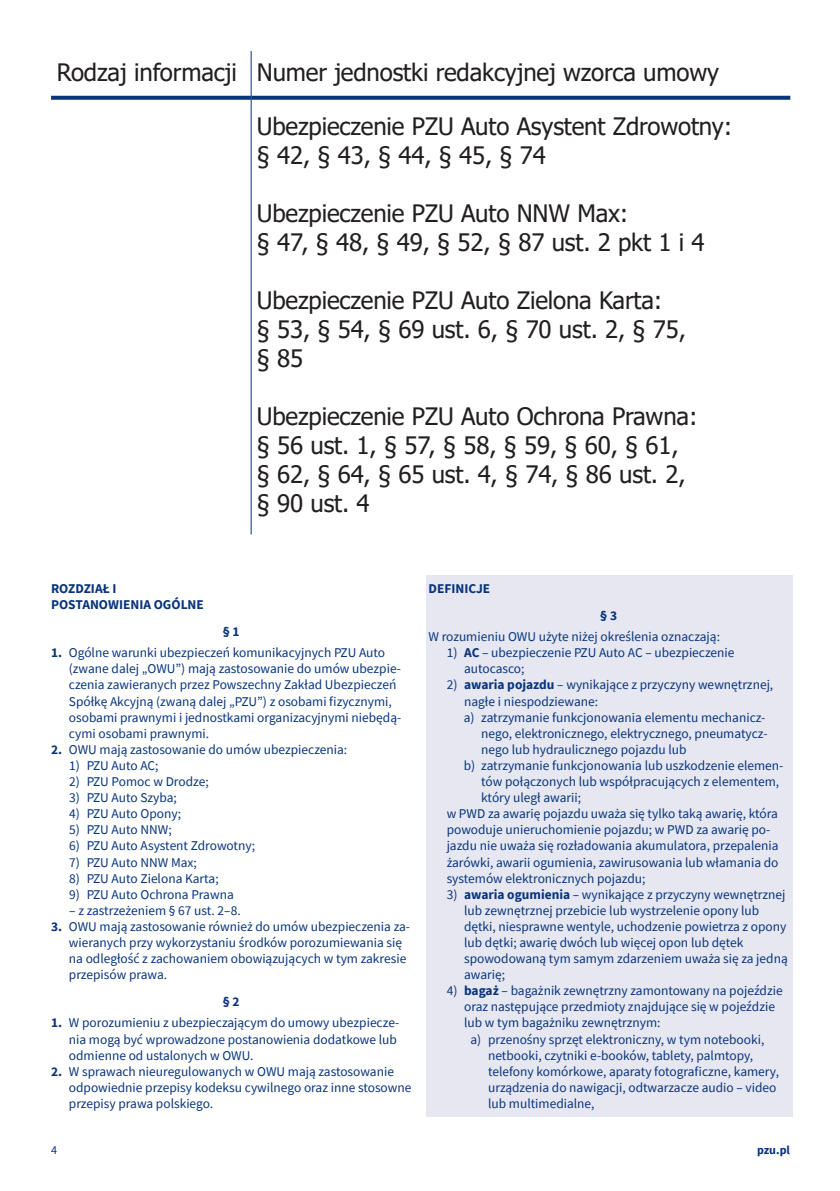
<style>
.page{position:relative;width:840px;height:1191px;background:#fff}
.page>*{position:absolute;margin:0;border:0;box-sizing:border-box;transform-origin:0 0}
.t1{font:24px/29px "Tahoma";letter-spacing:-.005em;color:#231f20}
.t2{font:13.4px/16px "Source Sans Pro";color:#08347b}
.t3{font:700 13.4px/16px "Source Sans Pro";color:#08347b}
.t4{font:700 12px "Source Sans Pro";color:#08347b}
.t5{font:12px "Source Sans Pro";color:#08347b}
.s1{font-weight:700}
</style>
<div class="page">
<div style="left:426px;top:574px;width:366px;height:542px;background:#e6e7f1"></div>
<svg style="left:51px;top:96px;width:200px;height:4px"></svg>
<svg style="left:252px;top:96px;width:537px;height:4px;background:#164082"></svg>
<hr style="left:251px;top:51px;width:1px;height:47px;background:#08347b">
<hr style="left:251px;top:98px;width:1px;height:436px;background:#08347b">
<h1 class="t1" style="left:57px;top:59px;width:663px">Rodzaj informacji Numer jednostki redakcyjnej wzorca umowy</h1>
<h1 class="t1" style="left:257px;top:113px;width:476px">Ubezpieczenie PZU Auto Asystent Zdrowotny: § 42, § 43, § 44, § 45, § 74</h1>
<h1 class="t1" style="left:257px;top:200px;width:449px">Ubezpieczenie PZU Auto NNW Max:<br>§ 47, § 48, § 49, § 52, § 87 ust. 2 pkt 1 i 4</h1>
<h1 class="t1" style="left:257px;top:287px;width:430px">Ubezpieczenie PZU Auto Zielona Karta:<br>§ 53, § 54, § 69 ust. 6, § 70 ust. 2, § 75, § 85</h1>
<h1 class="t1" style="left:257px;top:403px;width:442px">Ubezpieczenie PZU Auto Ochrona Prawna: § 56 ust. 1, § 57, § 58, § 59, § 60, § 61, § 62, § 64, § 65 ust. 4, § 74, § 86 ust. 2, § 90 ust. 4</h1>
<p class="t3" style="left:51px;top:580px;width:154px">ROZDZIAŁ I<br>POSTANOWIENIA OGÓLNE</p>
<p class="t3" style="left:223px;top:623px;width:18px">§1</p>
<p class="t2" style="left:69px;top:645px;width:334px;text-indent:-18px"><span class="s1">1.</span> Ogólne warunki ubezpieczeń komunikacyjnych PZU Auto (zwane dalej „OWU”) mają zastosowanie do umów ubezpie&shy;czenia zawieranych przez Powszechny Zakład Ubezpieczeń Spółkę Akcyjną (zwaną dalej „PZU”) z osobami fizycznymi, osobami prawnymi i jednostkami organizacyjnymi niebędą&shy;cymi osobami prawnymi.</p>
<p class="t2" style="left:51px;top:741px;width:297px"><span class="s1">2.</span> OWU mają zastosowanie do umów ubezpieczenia:</p>
<p class="t2" style="left:69px;top:757px;width:91px">1) PZU Auto AC;</p>
<p class="t2" style="left:69px;top:773px;width:141px">2) PZU Pomoc w Drodze;</p>
<p class="t2" style="left:69px;top:789px;width:109px">3) PZU Auto Szyba;</p>
<p class="t2" style="left:69px;top:805px;width:113px">4) PZU Auto Opony;</p>
<p class="t2" style="left:69px;top:822px;width:104px">5) PZU Auto NNW;</p>
<p class="t2" style="left:69px;top:838px;width:187px">6) PZU Auto Asystent Zdrowotny;</p>
<p class="t2" style="left:69px;top:854px;width:129px">7) PZU Auto NNW Max;</p>
<p class="t2" style="left:69px;top:870px;width:151px">8) PZU Auto Zielona Karta;</p>
<p class="t2" style="left:69px;top:886px;width:166px">9) PZU Auto Ochrona Prawna</p>
<p class="t2" style="left:69px;top:902px;width:173px">– z zastrzeżeniem § 67 ust. 2–8.</p>
<p class="t2" style="left:69px;top:918px;width:342px;text-indent:-18px"><span class="s1">3.</span> OWU mają zastosowanie również do umów ubezpieczenia za&shy;wieranych przy wykorzystaniu środków porozumiewania się na odległość z zachowaniem obowiązujących w tym zakresie przepisów prawa.</p>
<p class="t3" style="left:223px;top:993px;width:18px">§2</p>
<p class="t2" style="left:69px;top:1015px;width:332px;text-indent:-18px"><span class="s1">1.</span> W porozumieniu z ubezpieczającym do umowy ubezpiecze&shy;nia mogą być wprowadzone postanowienia dodatkowe lub odmienne od ustalonych w OWU.</p>
<p class="t2" style="left:69px;top:1063px;width:344px;text-indent:-18px"><span class="s1">2.</span> W sprawach nieuregulowanych w OWU mają zastosowanie odpowiednie przepisy kodeksu cywilnego oraz inne stosowne przepisy prawa polskiego.</p>
<p class="t3" style="left:428px;top:580px;width:63px">DEFINICJE</p>
<p class="t3" style="left:600px;top:607px;width:18px">§3</p>
<p class="t2" style="left:428px;top:628px;width:293px">W rozumieniu OWU użyte niżej określenia oznaczają:</p>
<p class="t2" style="left:464px;top:645px;width:272px;text-indent:-17px">1) <span class="s1">AC</span> – ubezpieczenie PZU Auto AC – ubezpieczenie autocasco;</p>
<p class="t2" style="left:446px;top:677px;width:328px">2) <span class="s1">awaria pojazdu</span> – wynikające z przyczyny wewnętrznej,</p>
<p class="t2" style="left:464px;top:693px;width:135px">nagłe i niespodziewane:</p>
<p class="t2" style="left:463px;top:709px;width:303px">a) zatrzymanie funkcjonowania elementu mechanicz-</p>
<p class="t2" style="left:481px;top:725px;width:287px">nego, elektronicznego, elektrycznego, pneumatycz-</p>
<p class="t2" style="left:481px;top:741px;width:207px">nego lub hydraulicznego pojazdu lub</p>
<p class="t2" style="left:463px;top:757px;width:321px">b) zatrzymanie funkcjonowania lub uszkodzenie elemen-</p>
<p class="t2" style="left:481px;top:773px;width:299px">tów połączonych lub współpracujących z elementem,</p>
<p class="t2" style="left:481px;top:789px;width:101px">który uległ awarii;</p>
<p class="t2" style="left:446px;top:805px;width:332px">w PWD za awarię pojazdu uważa się tylko taką awarię, która</p>
<p class="t2" style="left:446px;top:822px;width:325px">powoduje unieruchomienie pojazdu; w PWD za awarię po-</p>
<p class="t2" style="left:446px;top:838px;width:333px">jazdu nie uważa się rozładowania akumulatora, przepalenia</p>
<p class="t2" style="left:446px;top:854px;width:333px">żarówki, awarii ogumienia, zawirusowania lub włamania do</p>
<p class="t2" style="left:446px;top:870px;width:200px">systemów elektronicznych pojazdu;</p>
<p class="t2" style="left:464px;top:886px;width:325px;text-indent:-17px">3) <span class="s1">awaria ogumienia</span> – wynikające z przyczyny wewnętrznej lub zewnętrznej przebicie lub wystrzelenie opony lub dętki, niesprawne wentyle, uchodzenie powietrza z opony lub dętki; awarię dwóch lub więcej opon lub dętek spowodowaną tym samym zdarzeniem uważa się za jedną awarię;</p>
<p class="t2" style="left:446px;top:982px;width:337px">4) <span class="s1">bagaż</span> – bagażnik zewnętrzny zamontowany na pojeździe</p>
<p class="t2" style="left:464px;top:998px;width:312px">oraz następujące przedmioty znajdujące się w pojeździe</p>
<p class="t2" style="left:464px;top:1015px;width:198px">lub w tym bagażniku zewnętrznym:</p>
<p class="t2" style="left:470px;top:1031px;width:295px">a) przenośny sprzęt elektroniczny, w tym notebooki,</p>
<p class="t2" style="left:488px;top:1047px;width:266px">netbooki, czytniki e-booków, tablety, palmtopy,</p>
<p class="t2" style="left:488px;top:1063px;width:292px">telefony komórkowe, aparaty fotograficzne, kamery,</p>
<p class="t2" style="left:488px;top:1079px;width:290px">urządzenia do nawigacji, odtwarzacze audio – video</p>
<p class="t2" style="left:488px;top:1095px;width:108px">lub multimedialne,</p>
<p class="t5" style="left:51px;top:1142px;width:7px">4</p>
<p class="t4" style="left:756px;top:1142px;width:34px">pzu.pl</p>
</div>
